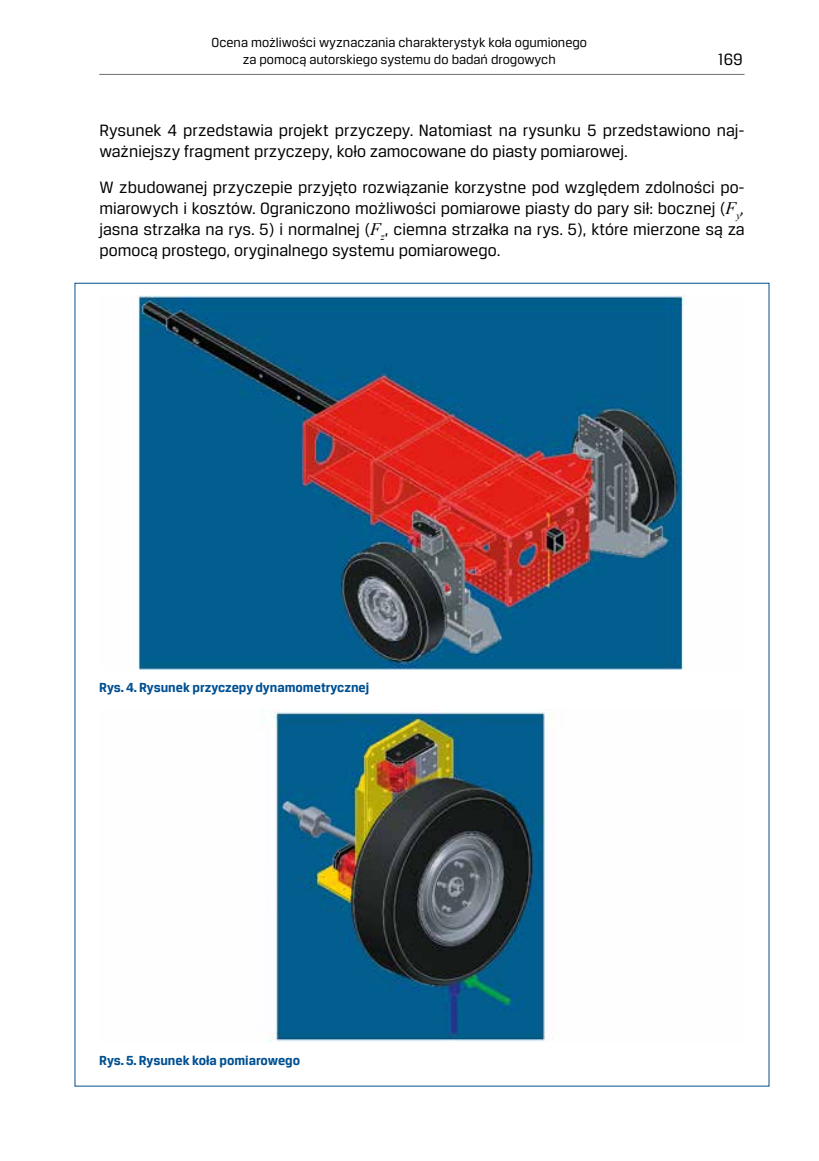
<style>
.page{position:relative;width:819px;height:1161px;background:#fff}
.page>*{position:absolute;margin:0;border:0;box-sizing:border-box;transform-origin:0 0}
.t1{font:17.5px/21px "Breuer Text";color:#000}
.t2{font:14px/16.8px "Breuer Text";color:#000;text-align:center}
.t3{font:700 14px "Breuer Text";color:#005092}
.s1{font-family:"Times New Roman";font-style:italic}
</style>
<div class="page">
<hr style="left:99px;top:74px;width:645px;height:1px;background:#706f6f">
<img style="left:138px;top:295px;width:547px;height:374px">
<img style="left:261px;top:709px;width:292px;height:334px">
<p class="t2" style="left:212px;top:34px;width:377px">Ocena możliwości wyznaczania charakterystyk koła ogumionego za pomocą autorskiego systemu do badań drogowych</p>
<p class="t1" style="left:717px;top:49px;width:27px">169</p>
<p class="t1" style="left:99px;top:119px;width:646px">Rysunek 4 przedstawia projekt przyczepy. Natomiast na rysunku 5 przedstawiono naj&shy;ważniejszy fragment przyczepy, koło zamocowane do piasty pomiarowej.</p>
<p class="t1" style="left:99px;top:176px;width:646px;text-align:justify">W zbudowanej przyczepie przyjęto rozwiązanie korzystne pod względem zdolności po&shy;miarowych i kosztów. Ograniczono możliwości pomiarowe piasty do pary sił: bocznej (<span class="s1">F</span><sub>y</sub><span class="s1">, </span>jasna strzałka na rys. 5) i normalnej (<span class="s1">F</span><sub>z</sub>, ciemna strzałka na rys. 5), które mierzone są za pomocą prostego, oryginalnego systemu pomiarowego.</p>
<p class="t3" style="left:99px;top:680px;width:271px">Rys. 4. Rysunek przyczepy dynamometrycznej</p>
<p class="t3" style="left:99px;top:1053px;width:202px">Rys. 5. Rysunek koła pomiarowego</p>
</div>
